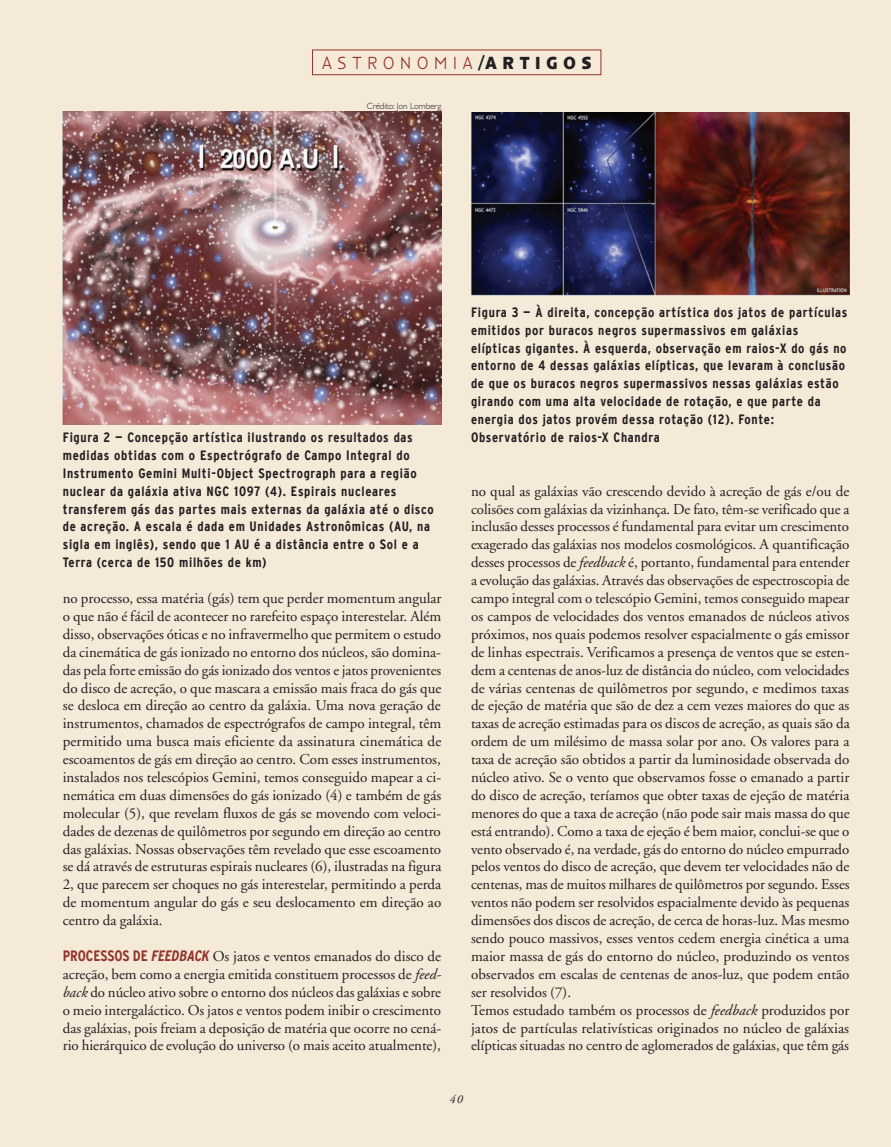
<style>
.page{position:relative;width:891px;height:1147px;background:#fff}
.page>*{position:absolute;margin:0;border:0;box-sizing:border-box;transform-origin:0 0}
.t1{font:300 18px "Anisette Petite";letter-spacing:.38em;color:#92342e;scale:.85 1}
.t2{font:15px/17.9px "Adobe Garamond";color:#231f20;text-align:justify}
.t3{font:700 condensed 13.5px/17.9px "Interstate";letter-spacing:.05em;color:#231f20}
.t4{font:italic 12px "Adobe Garamond";color:#231f20}
.t5{font:300 9px "Gill Sans";letter-spacing:-.015em;color:#231f20}
.s1{font-weight:700;color:#231f20}
.s2{font-family:"Interstate";font-weight:700;font-stretch:condensed;color:#92342e}
.s3{font-family:"Interstate";font-weight:700;font-style:italic;font-stretch:condensed;color:#92342e}
.s4{font-style:italic}
</style>
<div class="page">
<div style="left:0;top:0;width:891px;height:1146px;background:#f5ead8"></div>
<div style="left:312px;top:50px;width:289px;height:25px;border:1px solid #92342e"></div>
<img style="left:63px;top:112px;width:378px;height:312px">
<img style="left:471px;top:112px;width:378px;height:183px">
<p class="t1" style="left:322px;top:53px;width:318px">ASTRONOMIA<span class="s1">/ARTIGOS</span></p>
<p class="t5" style="left:367px;top:101px;width:76px">Crédito: Jon Lomberg</p>
<p class="t3" style="left:63px;top:428px;width:355px">Figura 2 — Concepção artística ilustrando os resultados das medidas obtidas com o Espectrógrafo de Campo Integral do Instrumento Gemini Multi-Object Spectrograph para a região nuclear da galáxia ativa NGC</p>
<p class="t3" style="left:63px;top:482px;width:372px;text-indent:171px">1097 (4). Espirais nucleares transferem gás das partes mais externas da galáxia até o disco de acreção. A escala é dada em Unidades Astronômicas (AU, na sigla em inglês), sendo que 1 AU é a distância entre o Sol e a Terra (cerca de 150 milhões de km)</p>
<p class="t2" style="left:63px;top:589px;width:380px">no processo, essa matéria (gás) tem que perder momentum angular o que não é fácil de acontecer no rarefeito espaço interestelar. Além disso, observações óticas e no infravermelho que permitem o estudo da cinemática de gás ionizado no entorno dos núcleos, são domina&shy;das pela forte emissão do gás ionizado dos ventos e jatos provenientes do disco de acreção, o que mascara a emissão mais fraca do gás que se desloca em direção ao centro da galáxia. Uma nova geração de instrumentos, chamados de espectrógrafos de campo integral, têm permitido uma busca mais eficiente da assinatura cinemática de escoamentos de gás em direção ao centro. Com esses instrumentos, instalados nos telescópios Gemini, temos conseguido mapear a ci&shy;nemática em duas dimensões do gás ionizado (4) e também de gás molecular (5), que revelam fluxos de gás se movendo com veloci&shy;dades de dezenas de quilômetros por segundo em direção ao centro das galáxias. Nossas observações têm revelado que esse escoamento se dá através de estruturas espirais nucleares (6), ilustradas na figura 2, que parecem ser choques no gás interestelar, permitindo a perda de momentum angular do gás e seu deslocamento em direção ao centro da galáxia.</p>
<p class="t2" style="left:63px;top:947px;width:380px"><span class="s2">Processos de</span> <span class="s3">FEEDBACK</span> Os jatos e ventos emanados do disco de acreção, bem como a energia emitida constituem processos de <span class="s4">feed&shy;back</span> do núcleo ativo sobre o entorno dos núcleos das galáxias e sobre o meio intergaláctico. Os jatos e ventos podem inibir o crescimento das galáxias, pois freiam a deposição de matéria que ocorre no cená&shy;rio hierárquico de evolução do universo (o mais aceito atualmente),</p>
<p class="t3" style="left:471px;top:303px;width:378px">Figura 3 — À direita, concepção artística dos jatos de partículas emitidos por buracos negros supermassivos em galáxias elípticas gigantes. À esquerda, observação em raios-X do gás no entorno de 4 dessas galáxias elípticas, que levaram à conclusão de que os buracos negros supermassivos nessas galáxias estão girando com uma alta velocidade de rotação, e que parte da energia dos jatos provém dessa rotação (12). Fonte:<br>Observatório de raios-X Chandra</p>
<p class="t2" style="left:471px;top:482px;width:380px;text-align:left">no qual as galáxias vão crescendo devido à acreção de gás e/ou de colisões com galáxias da vizinhança. De fato, têm-se verificado que a inclusão desses processos é fundamental para evitar um crescimento exagerado das galáxias nos modelos cosmológicos. A quantificação desses processos de <span class="s4">feedback</span> é, portanto, fundamental para entender a evolução das galáxias. Através das observações de espectroscopia de campo integral com o telescópio Gemini, temos conseguido mapear os campos de velocidades dos ventos emanados de núcleos ativos próximos, nos quais podemos resolver espacialmente o gás emissor de linhas espectrais. Verificamos a presença de ventos que se esten&shy;dem a centenas de anos-luz de distância do núcleo, com velocidades de várias centenas de quilômetros por segundo, e medimos taxas de ejeção de matéria que são de dez a cem vezes maiores do que as taxas de acreção estimadas para os discos de acreção, as quais são da ordem de um milésimo de massa solar por ano. Os valores para a taxa de acreção são obtidos a partir da luminosidade observada do núcleo ativo. Se o vento que observamos fosse o emanado a partir do disco de acreção, teríamos que obter taxas de ejeção de matéria menores do que a taxa de acreção (não pode sair mais massa do que está entrando). Como a taxa de ejeção é bem maior, conclui-se que o vento observado é, na verdade, gás do entorno do núcleo empurrado pelos ventos do disco de acreção, que devem ter velocidades não de centenas, mas de muitos milhares de quilômetros por segundo. Esses ventos não podem ser resolvidos espacialmente devido às pequenas dimensões dos discos de acreção, de cerca de horas-luz. Mas mesmo sendo pouco massivos, esses ventos cedem energia cinética a uma maior massa de gás do entorno do núcleo, produzindo os ventos observados em escalas de centenas de anos-luz, que podem então ser resolvidos (7).<br>Temos estudado também os processos de <span class="s4">feedback</span> produzidos por jatos de partículas relativísticas originados no núcleo de galáxias elípticas situadas no centro de aglomerados de galáxias, que têm gás</p>
<p class="t4" style="left:449px;top:1092px;width:15px">40</p>
</div>
